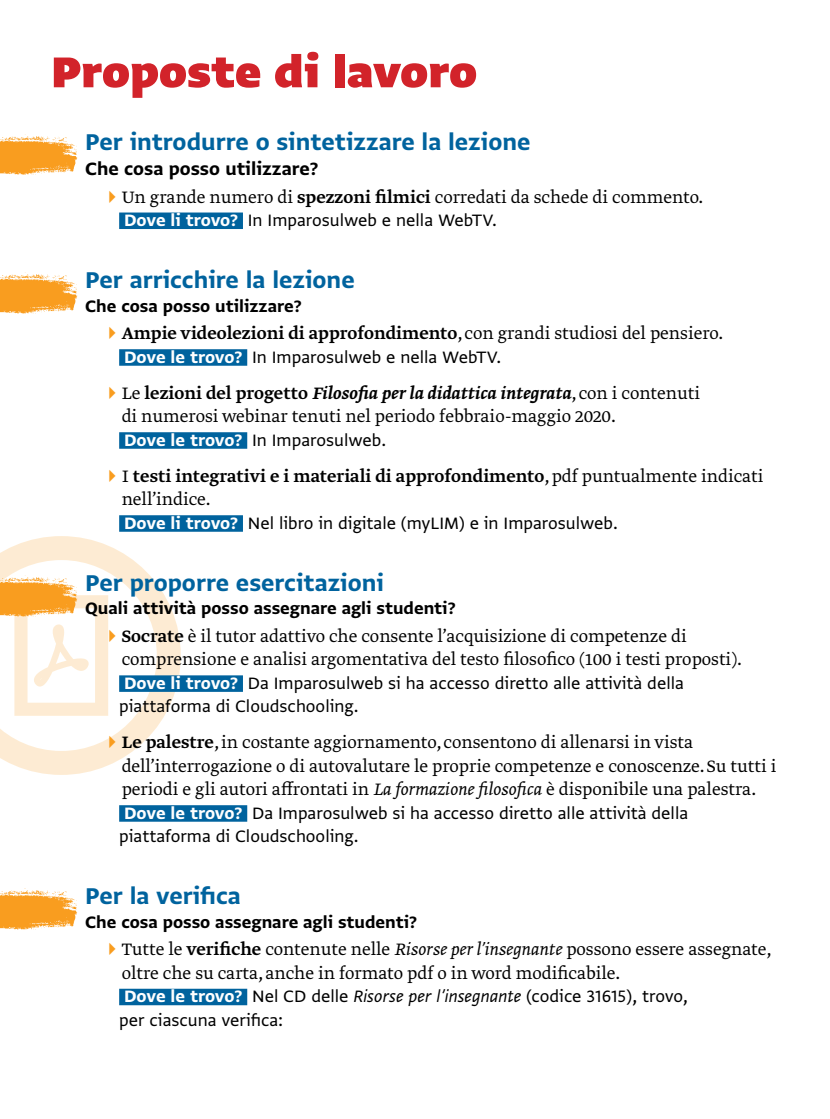
<style>
.page{position:relative;width:830px;height:1119px;background:#fff}
.page>*{position:absolute;margin:0;border:0;box-sizing:border-box;transform-origin:0 0}
.t1{font:900 51px "Greta Sans Std";color:#d2232a}
.t2{font:27px "Greta Sans Std Bld";color:#00639e}
.t3{font:21px "Greta Sans Std Bld";color:#000}
.t4{font:300 19.5px/23.4px "Greta Text Pro";color:#000}
.t5{font:19.5px/23.4px "Greta Sans Std";color:#000}
.t6{font:19.5px "Greta Text Pro Medium Min";color:#000}
.t7{font:19.5px "Greta Sans Std Bld";color:#000}
.s1{color:#f99d1f}
.s2{font-family:"Greta Text Pro Medium Min";font-weight:400}
.s3{font-family:"Greta Sans Std Bld";color:#fff}
.s4{font-family:"Greta Text Pro";font-weight:300}
.s5{font-weight:500;font-style:italic}
.s6{font-style:italic}
</style>
<div class="page">
<svg style="left:0;top:536px;width:181px;height:238px"></svg>
<svg style="left:14px;top:595px;width:94px;height:120px"></svg>
<div style="left:119px;top:212px;width:124px;height:17px;background:#00639e"></div>
<div style="left:119px;top:349px;width:128px;height:17px;background:#00639e"></div>
<div style="left:119px;top:432px;width:128px;height:16px;background:#00639e"></div>
<div style="left:119px;top:515px;width:124px;height:16px;background:#00639e"></div>
<div style="left:119px;top:675px;width:124px;height:16px;background:#00639e"></div>
<div style="left:119px;top:805px;width:128px;height:16px;background:#00639e"></div>
<div style="left:119px;top:988px;width:128px;height:17px;background:#00639e"></div>
<img style="left:0;top:134px;width:78px;height:41px">
<img style="left:0;top:274px;width:78px;height:40px">
<img style="left:0;top:575px;width:86px;height:46px">
<img style="left:0;top:888px;width:78px;height:42px">
<h1 class="t1" style="left:51px;top:41px;width:427px">Proposte di lavoro</h1>
<h2 class="t2" style="left:85px;top:126px;width:446px">Per introdurre o sintetizzare la lezione</h2>
<p class="t3" style="left:85px;top:156px;width:235px">Che cosa posso utilizzare?</p>
<p class="t4" style="left:102px;top:186px;width:602px"><span class="s1">✔</span>Un grande numero di <span class="s2">spezzoni filmici</span> corredati da schede di commento.</p>
<p class="t5" style="left:124px;top:208px;width:374px"><span class="s3">Dove li trovo?</span> In Imparosulweb e nella WebTV.</p>
<h2 class="t2" style="left:85px;top:264px;width:271px">Per arricchire la lezione</h2>
<p class="t7" style="left:85px;top:294px;width:218px">Che cosa posso utilizzare?</p>
<p class="t6" style="left:102px;top:321px;width:622px"><span class="s1">✔</span>Ampie videolezioni di approfondimento<span class="s4">, con grandi studiosi del pensiero.</span></p>
<p class="t5" style="left:124px;top:345px;width:378px"><span class="s3">Dove le trovo?</span> In Imparosulweb e nella WebTV.</p>
<p class="t4" style="left:122px;top:382px;width:579px;text-indent:-20px"><span class="s1">✔</span>Le <span class="s2">lezioni del progetto</span> <span class="s5">Filosofia per la didattica integrata</span>, con i contenuti di numerosi webinar tenuti nel periodo febbraio-maggio 2020.</p>
<p class="t5" style="left:124px;top:428px;width:263px"><span class="s3">Dove le trovo?</span> In Imparosulweb.</p>
<p class="t6" style="left:102px;top:463px;width:662px"><span class="s1">✔</span><span class="s4">I</span> testi integrativi e i materiali di approfondimento<span class="s4">, pdf puntualmente indicati</span></p>
<p class="t4" style="left:122px;top:488px;width:91px">nell’indice.</p>
<p class="t5" style="left:124px;top:511px;width:495px"><span class="s3">Dove li trovo?</span> Nel libro in digitale (myLIM) e in Imparosulweb.</p>
<h2 class="t2" style="left:85px;top:567px;width:300px">Per proporre esercitazioni</h2>
<p class="t7" style="left:85px;top:597px;width:372px">Quali attività posso assegnare agli studenti?</p>
<p class="t4" style="left:122px;top:625px;width:621px;text-indent:-20px"><span class="s1">✔</span><span class="s2">Socrate</span> è il tutor adattivo che consente l’acquisizione di competenze di comprensione e analisi argomentativa del testo filosofico (100 i testi proposti).</p>
<p class="t5" style="left:119px;top:671px;width:566px"><span class="s3">Dove li trovo?</span> Da Imparosulweb si ha accesso diretto alle attività della piattaforma di Cloudschooling.</p>
<p class="t4" style="left:122px;top:731px;width:656px;text-indent:-20px"><span class="s1">✔</span><span class="s2">Le palestre</span>, in costante aggiornamento, consentono di allenarsi in vista dell’interrogazione o di autovalutare le proprie competenze e conoscenze. Su tutti i periodi e gli autori affrontati in <span class="s6">La formazione filosofica</span> è disponibile una palestra.</p>
<p class="t5" style="left:119px;top:800px;width:570px"><span class="s3">Dove le trovo?</span> Da Imparosulweb si ha accesso diretto alle attività della piattaforma di Cloudschooling.</p>
<h2 class="t2" style="left:85px;top:880px;width:157px">Per la verifica</h2>
<p class="t7" style="left:85px;top:910px;width:333px">Che cosa posso assegnare agli studenti?</p>
<p class="t4" style="left:122px;top:938px;width:651px;text-indent:-20px"><span class="s1">✔</span>Tutte le <span class="s2">verifiche</span> contenute nelle <span class="s6">Risorse per l’insegnante</span> possono essere assegnate, oltre che su carta, anche in formato pdf o in word modificabile.</p>
<p class="t5" style="left:119px;top:984px;width:570px"><span class="s3">Dove le trovo?</span> Nel CD delle <span class="s6">Risorse per l’insegnante</span> (codice 31615), trovo, per ciascuna verifica:</p>
</div>
